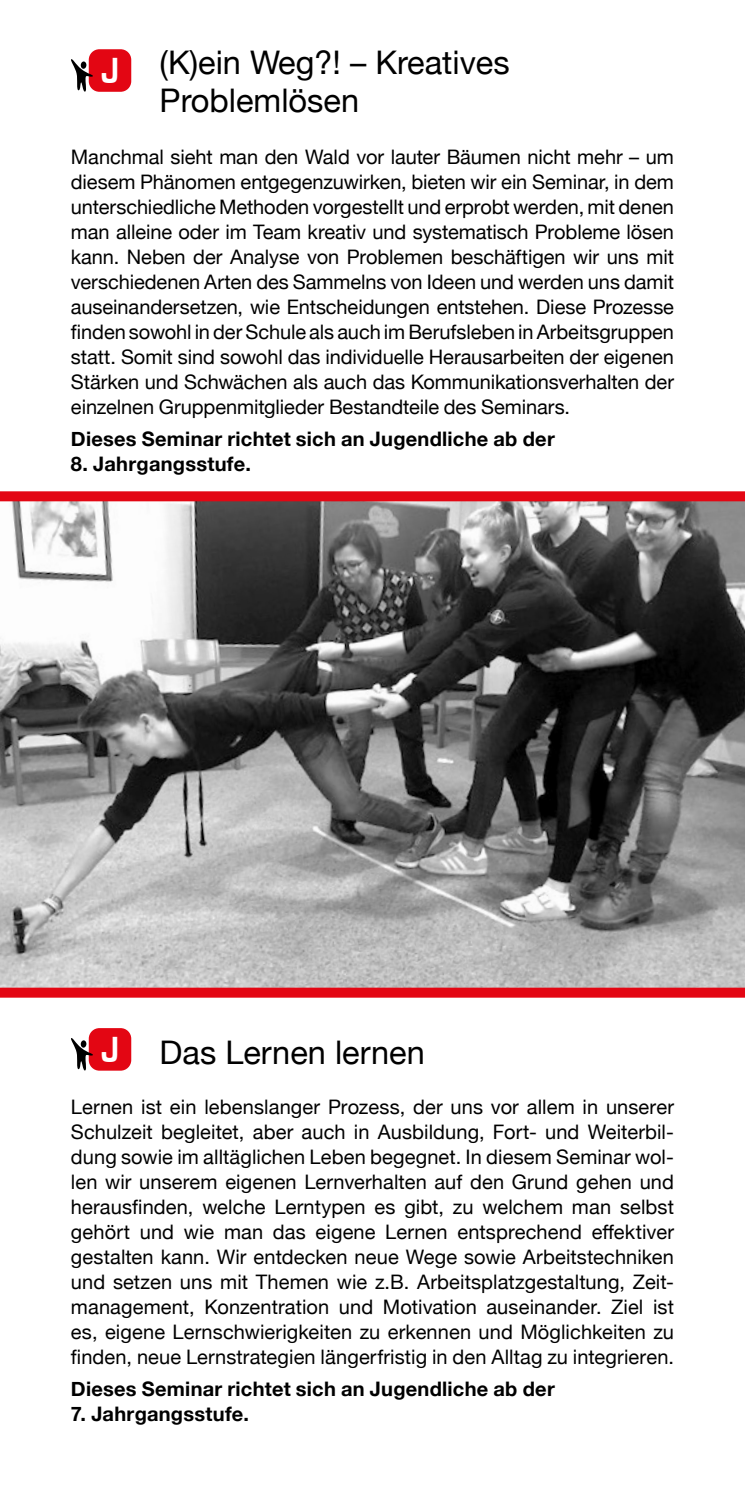
<style>
.page{position:relative;width:745px;height:1489px;background:#fff}
.page>*{position:absolute;margin:0;border:0;box-sizing:border-box;transform-origin:0 0}
.t1{font:32.5px/37.5px "Helvetica Neue";color:#000}
.t2{font:20px/25px "Helvetica Neue";color:#000;text-align:justify}
.t3{font:700 20px "Helvetica Neue";letter-spacing:.015em;color:#000}
.s1{font-family:"Eurostile";font-weight:700;font-size:37.5px;color:#fff}
</style>
<div class="page">
<img style="left:0;top:501px;width:744px;height:486px">
<div style="left:0;top:987px;width:744px;height:10px;background:#e30613"></div>
<div style="left:0;top:491px;width:744px;height:10px;background:#e30613"></div>
<div style="left:89px;top:1028px;width:42px;height:42px;background:#e30613;border-radius:11px"></div>
<svg style="left:71px;top:1037px;width:22px;height:33px"></svg>
<div style="left:89px;top:49px;width:42px;height:43px;background:#e30613;border-radius:11px"></div>
<svg style="left:71px;top:58px;width:22px;height:34px"></svg>
<div style="left:81px;top:61px;width:5px;height:8px;background:#000;border-radius:50%"></div>
<h1 class="t1" style="left:159px;top:46px;width:351px;text-indent:-59px"><span class="s1">J</span> (K)ein Weg?! – Kreatives<br>Problemlösen</h1>
<p class="t2" style="left:71px;top:145px;width:604px">Manchmal sieht man den Wald vor lauter Bäumen nicht mehr – um diesem Phänomen entgegenzuwirken, bieten wir ein Seminar, in dem unterschiedliche Methoden vorgestellt und erprobt werden, mit denen man alleine oder im Team kreativ und systematisch Probleme lösen kann. Neben der Analyse von Problemen beschäftigen wir uns mit verschiedenen Arten des Sammelns von Ideen und werden uns damit auseinandersetzen, wie Entscheidungen entstehen. Diese Prozesse finden sowohl in der Schule als auch im Berufsleben in Arbeitsgruppen statt. Somit sind sowohl das individuelle Herausarbeiten der eigenen Stärken und Schwächen als auch das Kommunikationsverhalten der einzelnen Gruppenmitglieder Bestandteile des Seminars.</p>
<p class="t3" style="left:71px;top:423px;width:485px">Dieses Seminar richtet sich an Jugendliche ab der</p>
<p class="t3" style="left:71px;top:448px;width:181px">8. Jahrgangsstufe.</p>
<h1 class="t1" style="left:101px;top:1035px;width:325px"><span class="s1">J</span> Das Lernen lernen</h1>
<p class="t2" style="left:71px;top:1095px;width:604px">Lernen ist ein lebenslanger Prozess, der uns vor allem in unserer Schulzeit begleitet, aber auch in Ausbildung, Fort- und Weiterbil&shy;dung sowie im alltäglichen Leben begegnet. In diesem Seminar wol&shy;len wir unserem eigenen Lernverhalten auf den Grund gehen und herausfinden, welche Lerntypen es gibt, zu welchem man selbst gehört und wie man das eigene Lernen entsprechend effektiver gestalten kann. Wir entdecken neue Wege sowie Arbeitstechniken und setzen uns mit Themen wie z.B. Arbeitsplatzgestaltung, Zeit&shy;management, Konzentration und Motivation auseinander. Ziel ist es, eigene Lernschwierigkeiten zu erkennen und Möglichkeiten zu finden, neue Lernstrategien längerfristig in den Alltag zu integrieren.</p>
<p class="t3" style="left:71px;top:1373px;width:485px">Dieses Seminar richtet sich an Jugendliche ab der</p>
<p class="t3" style="left:71px;top:1398px;width:179px">7. Jahrgangsstufe.</p>
</div>
